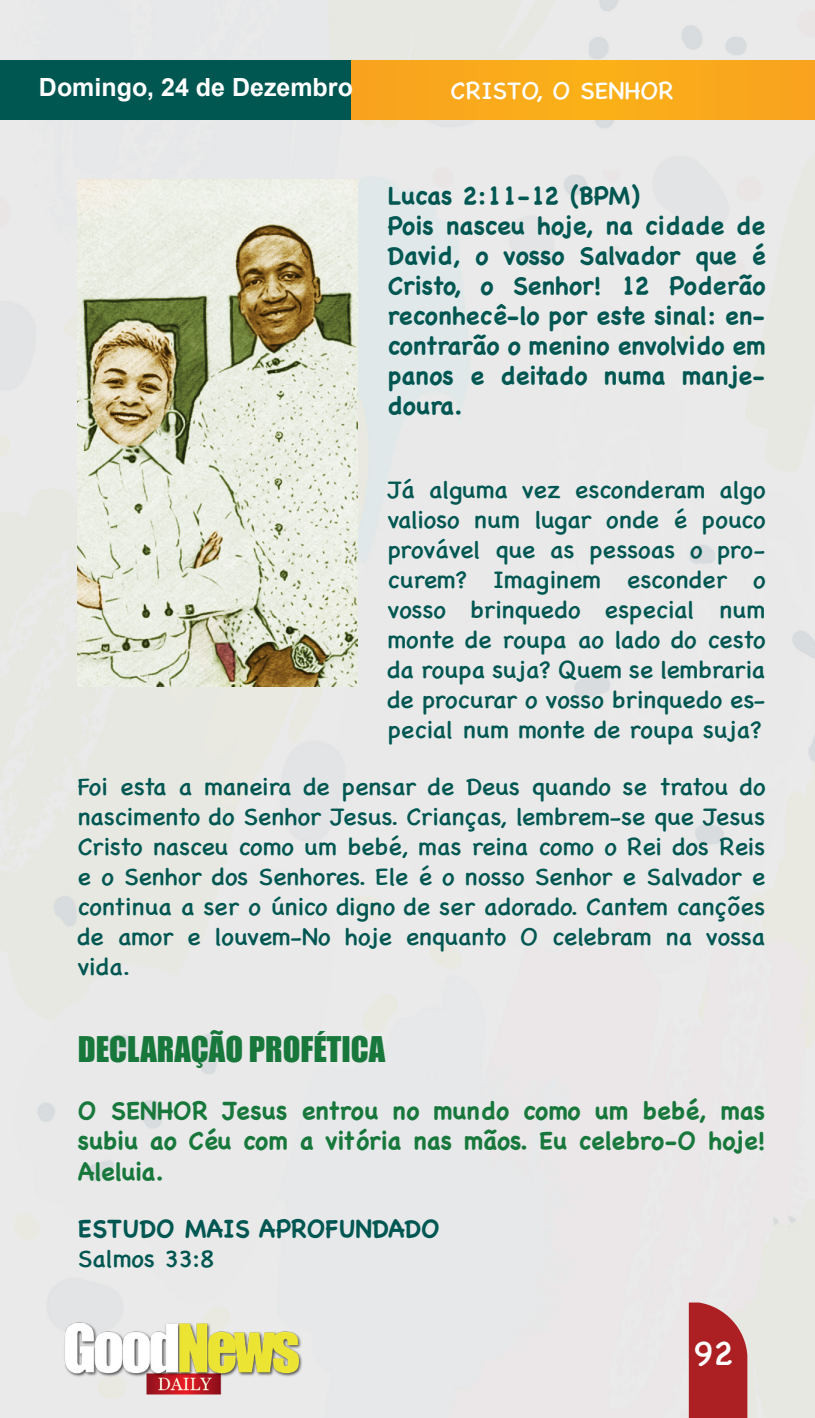
<style>
.page{position:relative;width:815px;height:1418px;background:#fff}
.page>*{position:absolute;margin:0;border:0;box-sizing:border-box;transform-origin:0 0}
.t1{font:35px "Chalkboard SE";color:#fff}
.t2{font:32.5px "Impact";color:#18783c}
.t3{font:25px/30px "Chalkboard SE";color:#005752;text-align:justify}
.t4{font:700 25px/30px "Chalkboard SE";color:#005752;text-align:justify}
.t5{font:700 25px/30px "Chalkboard SE";color:#18783c;text-align:justify}
.t6{font:700 25px "Arial";color:#fff}
.t7{font:25px "Chalkboard SE";color:#fff}
</style>
<div class="page">
<div style="left:0;top:0;width:815px;height:1417px;background:#e9e9e9"></div>
<div style="left:168px;top:60px;width:647px;height:60px;background:#f9a91c"></div>
<div style="left:0;top:60px;width:351px;height:60px;background:#005752"></div>
<div style="left:689px;top:1302px;width:58px;height:115px;background:#ac1f22"></div>
<img style="left:59px;top:1320px;width:246px;height:76px">
<img style="left:78px;top:179px;width:280px;height:508px">
<p class="t6" style="left:39px;top:71px;width:315px">Domingo, 24 de Dezembro</p>
<p class="t7" style="left:450px;top:69px;width:225px">CRISTO, O SENHOR</p>
<p class="t4" style="left:388px;top:180px;width:254px">Lucas 2:11-12 (BPM)</p>
<p class="t4" style="left:388px;top:210px;width:379px">Pois nasceu hoje, na cidade de David, o vosso Salvador que é Cristo, o Senhor! 12 Poderão reconhecê-lo por este sinal: en&shy;contrarão o menino envolvido em panos e deitado numa manje&shy;doura.</p>
<p class="t3" style="left:388px;top:473px;width:379px">Já alguma vez esconderam algo valioso num lugar onde é pouco provável que as pessoas o pro&shy;curem? Imaginem esconder o vosso brinquedo especial num monte de roupa ao lado do cesto da roupa suja? Quem se lembraria de procurar o vosso brinquedo es&shy;pecial num monte de roupa suja?</p>
<p class="t3" style="left:78px;top:770px;width:689px">Foi esta a maneira de pensar de Deus quando se tratou do nascimento do Senhor Jesus. Crianças, lembrem-se que Jesus Cristo nasceu como um bebé, mas reina como o Rei dos Reis e o Senhor dos Senhores. Ele é o nosso Senhor e Salvador e continua a ser o único digno de ser adorado. Cantem canções de amor e louvem-No hoje enquanto O celebram na vossa vida.</p>
<p class="t2" style="left:78px;top:1024px;width:309px">DECLARAÇÃO PROFÉTICA</p>
<p class="t5" style="left:78px;top:1095px;width:689px">O SENHOR Jesus entrou no mundo como um bebé, mas subiu ao Céu com a vitória nas mãos. Eu celebro-O hoje!<br>Aleluia.</p>
<p class="t4" style="left:78px;top:1212px;width:364px">ESTUDO MAIS APROFUNDADO</p>
<p class="t3" style="left:78px;top:1241px;width:138px">Salmos 33:8</p>
<h1 class="t1" style="left:694px;top:1322px;width:41px">92</h1>
</div>
